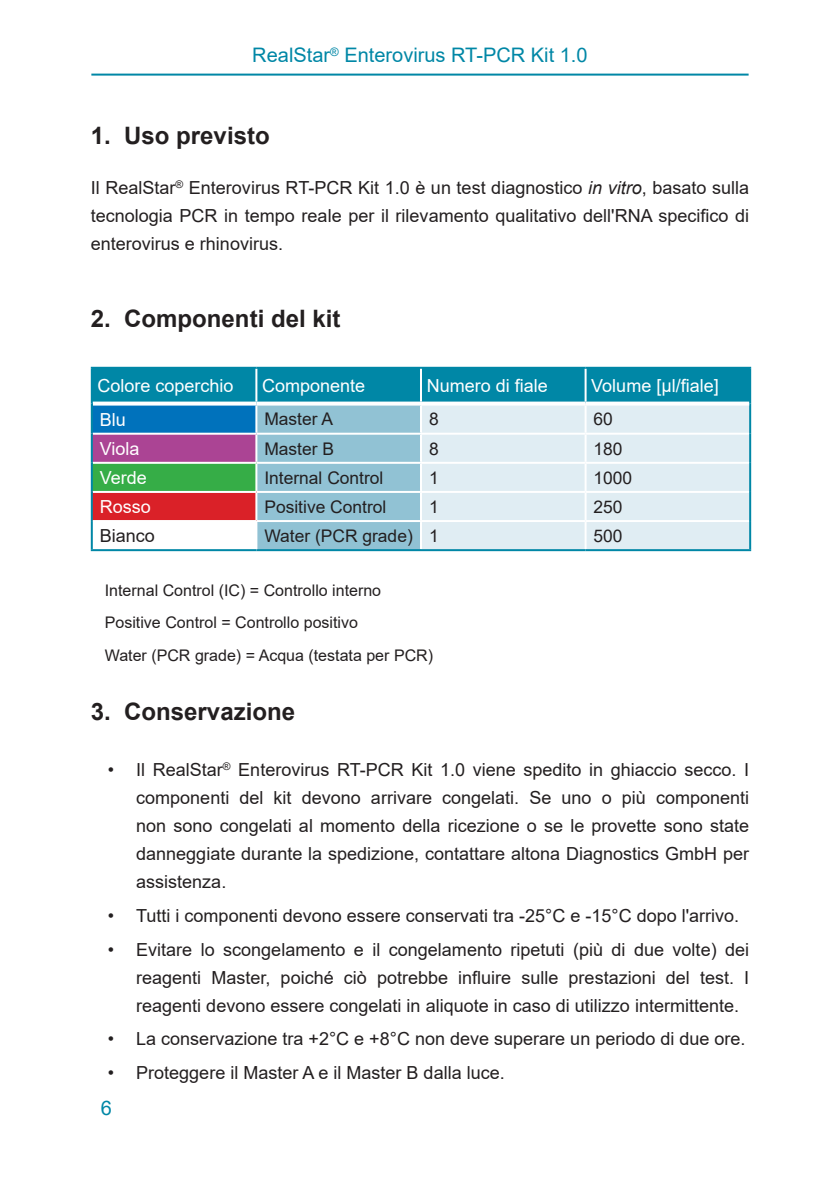
<style>
.page{position:relative;width:840px;height:1191px;background:#fff}
.page>*{position:absolute;margin:0;border:0;box-sizing:border-box;transform-origin:0 0}
.Level_1{font:700 24px "Arial";color:#231f20}
.Seitenkopf{font:20px "Arial";color:#0087a6}
.Mengentext{font:18px/28px "Arial";color:#231f20;text-align:justify}
.Component_name_white{font:18px "Arial";color:#fff}
.Component_name_black{font:18px "Arial";color:#231f20}
.Daten{font:17.4px "Arial";color:#231f20}
.Fussnote{font:16px "Arial";color:#231f20}
.s1{font-style:italic}
</style>
<div class="page">
<hr style="left:91px;top:74px;width:657px;height:2px;background:#0087a6">
<svg style="left:93px;top:369px;width:655px;height:180px;background:#45a1be"></svg>
<div style="left:422px;top:405px;width:326px;height:144px;background:#e0edf3"></div>
<div style="left:92px;top:434px;width:164px;height:29px;background:#ab4494"></div>
<div style="left:92px;top:463px;width:164px;height:29px;background:#36ad47"></div>
<div style="left:92px;top:492px;width:164px;height:29px;background:#da2128"></div>
<div style="left:92px;top:521px;width:164px;height:29px;background:#fff"></div>
<hr style="left:420px;top:405px;width:2px;height:28px;background:#fff">
<hr style="left:584px;top:405px;width:2px;height:28px;background:#fff">
<hr style="left:256px;top:433px;width:165px;height:2px;background:#fff">
<hr style="left:421px;top:433px;width:164px;height:2px;background:#fff">
<hr style="left:420px;top:435px;width:2px;height:27px;background:#fff">
<hr style="left:585px;top:433px;width:163px;height:2px;background:#fff">
<hr style="left:584px;top:435px;width:2px;height:27px;background:#fff">
<hr style="left:256px;top:462px;width:165px;height:2px;background:#fff">
<hr style="left:421px;top:462px;width:164px;height:2px;background:#fff">
<hr style="left:420px;top:464px;width:2px;height:27px;background:#fff">
<hr style="left:585px;top:462px;width:163px;height:2px;background:#fff">
<hr style="left:584px;top:464px;width:2px;height:27px;background:#fff">
<hr style="left:256px;top:491px;width:165px;height:2px;background:#fff">
<hr style="left:421px;top:491px;width:164px;height:2px;background:#fff">
<hr style="left:420px;top:493px;width:2px;height:27px;background:#fff">
<hr style="left:585px;top:491px;width:163px;height:2px;background:#fff">
<hr style="left:584px;top:493px;width:2px;height:27px;background:#fff">
<hr style="left:256px;top:520px;width:165px;height:2px;background:#fff">
<hr style="left:421px;top:520px;width:164px;height:2px;background:#fff">
<hr style="left:420px;top:522px;width:2px;height:27px;background:#fff">
<hr style="left:585px;top:520px;width:163px;height:2px;background:#fff">
<hr style="left:584px;top:522px;width:2px;height:27px;background:#fff">
<hr style="left:748px;top:403px;width:2px;height:31px;background:#0087a6">
<hr style="left:748px;top:434px;width:2px;height:29px;background:#0087a6">
<hr style="left:748px;top:463px;width:2px;height:29px;background:#0087a6">
<hr style="left:748px;top:492px;width:2px;height:29px;background:#0087a6">
<hr style="left:748px;top:521px;width:2px;height:28px;background:#0087a6">
<hr style="left:256px;top:549px;width:165px;height:2px;background:#0087a6">
<hr style="left:421px;top:549px;width:164px;height:2px;background:#0087a6">
<hr style="left:585px;top:549px;width:165px;height:2px;background:#0087a6">
<hr style="left:91px;top:367px;width:165px;height:2px;background:#0087a6">
<hr style="left:91px;top:369px;width:2px;height:34px;background:#0087a6">
<svg style="left:93px;top:401px;width:163px;height:4px"></svg>
<hr style="left:256px;top:367px;width:165px;height:2px;background:#0087a6">
<hr style="left:255px;top:369px;width:2px;height:32px;background:#fff">
<svg style="left:256px;top:401px;width:165px;height:4px"></svg>
<hr style="left:421px;top:367px;width:164px;height:2px;background:#0087a6">
<hr style="left:420px;top:369px;width:2px;height:32px;background:#fff">
<svg style="left:421px;top:401px;width:164px;height:4px"></svg>
<hr style="left:585px;top:367px;width:165px;height:2px;background:#0087a6">
<hr style="left:748px;top:369px;width:2px;height:34px;background:#0087a6">
<hr style="left:584px;top:369px;width:2px;height:32px;background:#fff">
<svg style="left:585px;top:401px;width:163px;height:4px"></svg>
<hr style="left:91px;top:403px;width:2px;height:31px;background:#0087a6">
<hr style="left:255px;top:405px;width:2px;height:28px;background:#fff">
<hr style="left:93px;top:433px;width:163px;height:2px;background:#fff">
<hr style="left:255px;top:435px;width:2px;height:27px;background:#fff">
<hr style="left:91px;top:434px;width:2px;height:29px;background:#0087a6">
<hr style="left:93px;top:462px;width:163px;height:2px;background:#fff">
<hr style="left:255px;top:464px;width:2px;height:27px;background:#fff">
<hr style="left:91px;top:463px;width:2px;height:29px;background:#0087a6">
<hr style="left:93px;top:491px;width:163px;height:2px;background:#fff">
<hr style="left:255px;top:493px;width:2px;height:27px;background:#fff">
<hr style="left:91px;top:492px;width:2px;height:29px;background:#0087a6">
<hr style="left:93px;top:520px;width:163px;height:2px;background:#fff">
<hr style="left:255px;top:522px;width:2px;height:27px;background:#fff">
<hr style="left:91px;top:521px;width:2px;height:28px;background:#0087a6">
<hr style="left:91px;top:549px;width:165px;height:2px;background:#0087a6">
<p class="Seitenkopf" style="left:252px;top:41px;width:337px">RealStar<sup>®</sup> Enterovirus RT-PCR Kit 1.0</p>
<p class="Level_1" style="left:91px;top:118px;width:180px">1. Uso previsto</p>
<p class="Mengentext" style="left:91px;top:174px;width:659px">Il RealStar<sup>®</sup> Enterovirus RT-PCR Kit 1.0 è un test diagnostico <span class="s1">in vitro</span>, basato sulla tecnologia PCR in tempo reale per il rilevamento qualitativo dell'RNA specifico di enterovirus e rhinovirus.</p>
<p class="Level_1" style="left:91px;top:302px;width:251px">2. Componenti del kit</p>
<p class="Component_name_white" style="left:97px;top:373px;width:138px">Colore coperchio</p>
<p class="Component_name_white" style="left:262px;top:373px;width:105px">Componente</p>
<p class="Component_name_white" style="left:426px;top:373px;width:123px">Numero di fiale</p>
<p class="Component_name_white" style="left:591px;top:373px;width:129px">Volume [µl/fiale]</p>
<p class="Component_name_white" style="left:100px;top:407px;width:28px">Blu</p>
<p class="Daten" style="left:264px;top:407px;width:70px">Master A</p>
<p class="Daten" style="left:429px;top:407px;width:11px">8</p>
<p class="Daten" style="left:593px;top:407px;width:21px">60</p>
<p class="Component_name_white" style="left:100px;top:436px;width:41px">Viola</p>
<p class="Daten" style="left:264px;top:436px;width:71px">Master B</p>
<p class="Daten" style="left:429px;top:436px;width:11px">8</p>
<p class="Daten" style="left:593px;top:436px;width:31px">180</p>
<p class="Component_name_white" style="left:100px;top:465px;width:49px">Verde</p>
<p class="Daten" style="left:264px;top:465px;width:120px">Internal Control</p>
<p class="Daten" style="left:429px;top:465px;width:11px">1</p>
<p class="Daten" style="left:593px;top:465px;width:40px">1000</p>
<p class="Component_name_white" style="left:100px;top:494px;width:53px">Rosso</p>
<p class="Daten" style="left:264px;top:495px;width:123px">Positive Control</p>
<p class="Daten" style="left:429px;top:495px;width:11px">1</p>
<p class="Daten" style="left:593px;top:495px;width:31px">250</p>
<p class="Component_name_black" style="left:100px;top:523px;width:57px">Bianco</p>
<p class="Daten" style="left:264px;top:524px;width:150px">Water (PCR grade)</p>
<p class="Daten" style="left:429px;top:524px;width:11px">1</p>
<p class="Daten" style="left:593px;top:524px;width:31px">500</p>
<p class="Fussnote" style="left:105px;top:579px;width:278px">Internal Control (IC) = Controllo interno</p>
<p class="Fussnote" style="left:105px;top:611px;width:254px">Positive Control = Controllo positivo</p>
<p class="Fussnote" style="left:105px;top:644px;width:329px">Water (PCR grade) = Acqua (testata per PCR)</p>
<p class="Level_1" style="left:91px;top:694px;width:206px">3. Conservazione</p>
<p class="Mengentext" style="left:136px;top:755px;width:614px;text-indent:-28px">• Il RealStar<sup>®</sup> Enterovirus RT-PCR Kit 1.0 viene spedito in ghiaccio secco. I componenti del kit devono arrivare congelati. Se uno o più componenti non sono congelati al momento della ricezione o se le provette sono state danneggiate durante la spedizione, contattare altona Diagnostics GmbH per assistenza.</p>
<p class="Mengentext" style="left:108px;top:901px;width:632px">• Tutti i componenti devono essere conservati tra -25°C e -15°C dopo l'arrivo.</p>
<p class="Mengentext" style="left:136px;top:935px;width:614px;text-indent:-28px">• Evitare lo scongelamento e il congelamento ripetuti (più di due volte) dei reagenti Master, poiché ciò potrebbe influire sulle prestazioni del test. I reagenti devono essere congelati in aliquote in caso di utilizzo intermittente.</p>
<p class="Mengentext" style="left:108px;top:1024px;width:639px">• La conservazione tra +2°C e +8°C non deve superare un periodo di due ore.</p>
<p class="Mengentext" style="left:108px;top:1058px;width:398px">• Proteggere il Master A e il Master B dalla luce.</p>
<p class="Seitenkopf" style="left:101px;top:1094px;width:13px">6</p>
</div>
